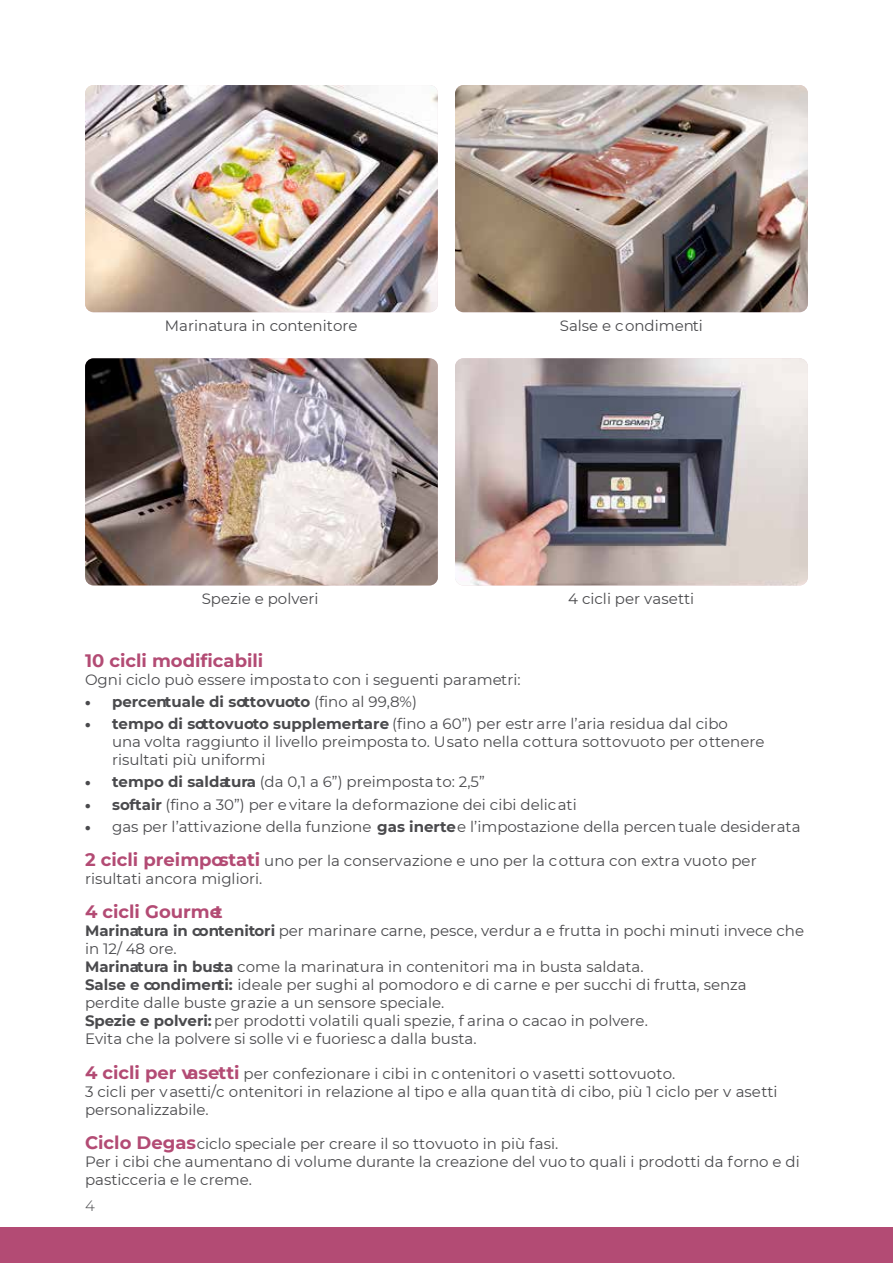
<style>
.page{position:relative;width:893px;height:1263px;background:#fff}
.page>*{position:absolute;margin:0;border:0;box-sizing:border-box;transform-origin:0 0}
.t1{font:700 18px "Montserrat";color:#b34b74}
.t2{font:15px/18px "Montserrat";color:#4a4a4d}
.t3{font:700 15px "Montserrat";color:#4a4a4d}
.t4{font:300 15px "Montserrat";color:#4a4a4d}
.s1{font-weight:900;font-size:13.5px}
.s2{font-weight:400}
.s3{font-weight:700}
.s4{font-weight:700;font-size:18px;color:#b34b74}
</style>
<div class="page">
<div style="left:0;top:1227px;width:893px;height:36px;background:#b34b74"></div>
<img style="left:85px;top:85px;width:353px;height:227px">
<img style="left:455px;top:85px;width:353px;height:227px">
<img style="left:85px;top:358px;width:353px;height:227px">
<img style="left:455px;top:358px;width:353px;height:227px">
<p class="t2" style="left:165px;top:316px;width:194px">Marinatura in contenitore</p>
<p class="t2" style="left:202px;top:590px;width:118px">Spezie e polveri</p>
<p class="t2" style="left:560px;top:316px;width:145px">Salse e condimenti</p>
<p class="t2" style="left:568px;top:590px;width:128px">4 cicli per vasetti</p>
<p class="t1" style="left:85px;top:647px;width:180px">10 cicli modificabili</p>
<p class="t2" style="left:85px;top:670px;width:437px">Ogni ciclo può essere impostato con i seguenti parametri:</p>
<p class="t3" style="left:85px;top:691px;width:333px"><span class="s1">•</span> percentuale di sottovuoto <span class="s2">(fino al 99,8%)</span></p>
<p class="t2" style="left:112px;top:714px;width:654px;text-indent:-27px"><span class="s1">•</span> <span class="s3">tempo di sottovuoto supplementare</span> (fino a 60”) per estr arre l’aria residua dal cibo<br>una volta raggiunto il livello preimposta to. Usato nella cottura sottovuoto per ottenere risultati più uniformi</p>
<p class="t2" style="left:85px;top:773px;width:401px"><span class="s1">•</span> <span class="s3">tempo di saldatura</span> (da 0,1 a 6”) preimposta to: 2,5”</p>
<p class="t2" style="left:85px;top:795px;width:493px"><span class="s1">•</span> <span class="s3">softair</span> (fino a 30”) per e vitare la deformazione dei cibi delicati</p>
<p class="t2" style="left:85px;top:817px;width:717px"><span class="s1">•</span> gas per l’attivazione della funzione <span class="s3">gas inerte</span> e l’impostazione della percentuale desiderata</p>
<p class="t2" style="left:85px;top:851px;width:673px"><span class="s4">2 cicli preimpostati</span> uno per la conservazione e uno per la cottura con extra vuoto per risultati ancora migliori.</p>
<p class="t1" style="left:85px;top:899px;width:139px">4 cicli Gourmet</p>
<p class="t2" style="left:85px;top:921px;width:721px"><span class="s3">Marinatura in contenitori</span> per marinare carne, pesce, verdur a e frutta in pochi minuti invece che in 12/ 48 ore.<br><span class="s3">Marinatura in busta</span> come la marinatura in contenitori ma in busta saldata.<br><span class="s3">Salse e condimenti:</span> ideale per sughi al pomodoro e di carne e per succhi di frutta, senza perdite dalle buste grazie a un sensore speciale.<br><span class="s3">Spezie e polveri:</span> per prodotti volatili quali spezie, f arina o cacao in polvere.<br>Evita che la polvere si solle vi e fuoriesc a dalla busta.</p>
<p class="t2" style="left:85px;top:1064px;width:694px"><span class="s4">4 cicli per vasetti</span> per confezionare i cibi in c ontenitori o vasetti sottovuoto.<br>3 cicli per vasetti/c ontenitori in relazione al tipo e alla quantità di cibo, più 1 ciclo per v asetti personalizzabile.</p>
<p class="t2" style="left:85px;top:1134px;width:716px"><span class="s4">Ciclo Degas</span>ciclo speciale per creare il so ttovuoto in più fasi.<br>Per i cibi che aumentano di volume durante la creazione del vuo to quali i prodotti da forno e di pasticceria e le creme.</p>
<p class="t4" style="left:85px;top:1196px;width:11px">4</p>
</div>
